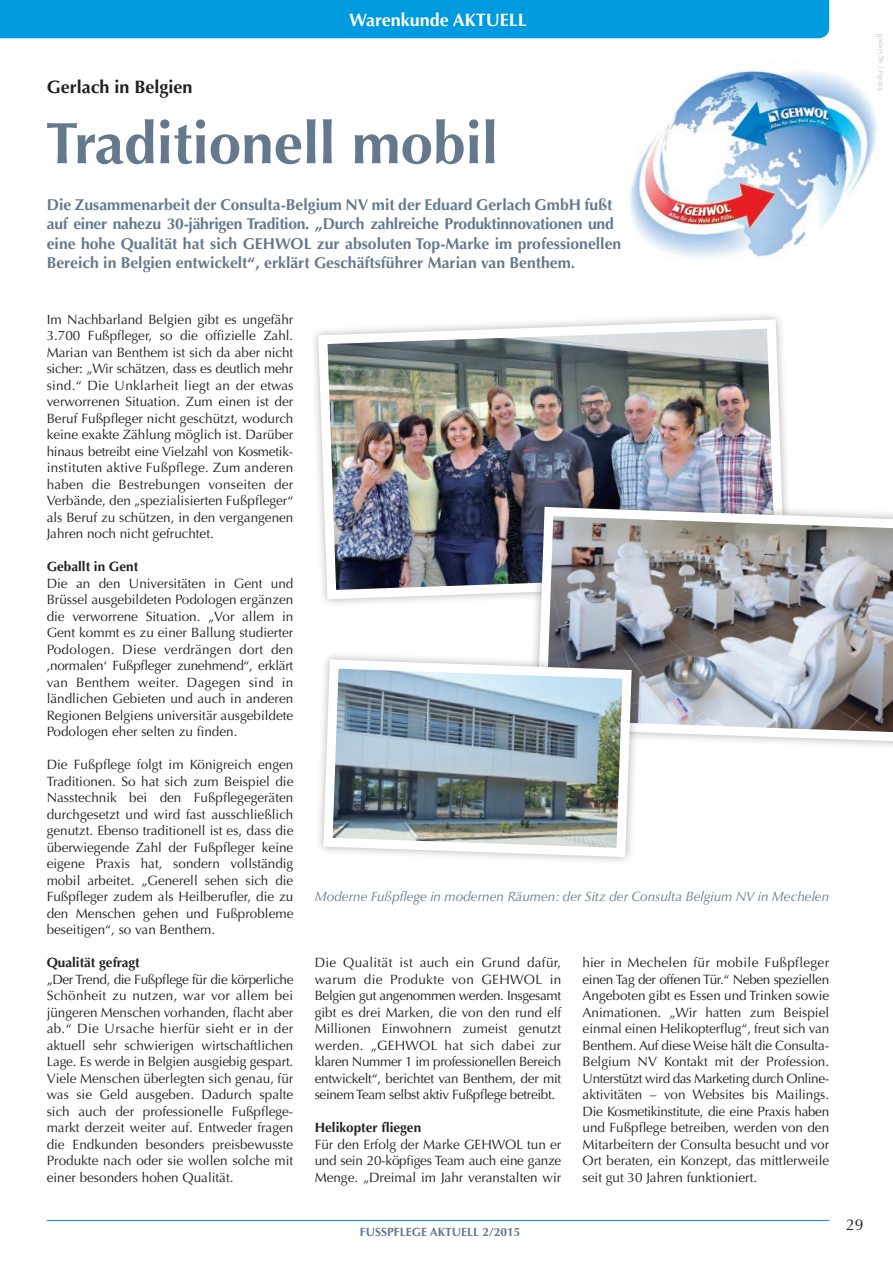
<style>
.page{position:relative;width:893px;height:1263px;background:#fff}
.page>*{position:absolute;margin:0;border:0;box-sizing:border-box;transform-origin:0 0}
.t1{font:700 58.5px "Optima LT Std";color:#64798d}
.t2{font:700 18px "Optima LT Std";color:#fff}
.t3{font:700 18px "Optima LT Std";color:#231f20}
.t4{font:700 15.75px/19.5px "Optima LT Std";color:#64798d}
.t5{font:15.75px "Optima LT Std";color:#231f20}
.t6{font:13.5px/16.5px "Optima LT Std";color:#231f20;text-align:justify}
.t7{font:italic 13.5px "Optima LT Std";color:#64798d}
.t8{font:700 13.5px "Optima LT Std";color:#231f20}
.t9{font:700 12px "Optima LT Std";color:#64798d}
</style>
<div class="page">
<img style="left:615px;top:28px;width:270px;height:230px">
<hr style="left:47px;top:1220px;width:782px;height:1px;background:#009bde">
<div style="left:0;top:0;width:829px;height:38px;background:#009bde"></div>
<img style="left:314px;top:315px;width:473px;height:289px">
<div style="left:528px;top:498px;width:365px;height:253px;background:#231f20;opacity:.35"></div>
<img style="left:532px;top:502px;width:361px;height:244px">
<div style="left:314px;top:650px;width:326px;height:216px;background:#231f20;opacity:.35"></div>
<img style="left:319px;top:655px;width:317px;height:207px">
<svg style="left:877px;top:34px;width:7px;height:57px"></svg>
<h2 class="t2" style="left:349px;top:9px;width:127px">Warenkunde AKTUELL</h2>
<h2 class="t3" style="left:47px;top:76px;width:147px">Gerlach in Belgien</h2>
<h1 class="t1" style="left:46px;top:109px;width:454px">Traditionell mobil</h1>
<p class="t4" style="left:47px;top:195px;width:576px">Die Zusammenarbeit der Consulta-Belgium NV mit der Eduard Gerlach GmbH fußt auf einer nahezu 30-jährigen Tradition. „Durch zahlreiche Produktinnovationen und eine hohe Qualität hat sich GE HWOL zur absoluten Top-Marke im professionellen Bereich in Belgien entwickelt“, erklärt Geschäftsführer Marian van Benthem.</p>
<p class="t6" style="left:47px;top:311px;width:248px">Im Nachbarland Belgien gibt es ungefähr 3.700 Fußpfleger, so die offizielle Zahl.<br>Marian van Benthem ist sich da aber nicht sicher: „Wir schätzen, dass es deutlich mehr sind.“ Die Unklarheit liegt an der etwas verworrenen Situation. Zum einen ist der Beruf Fußpfleger nicht geschützt, wodurch keine exakte Zählung möglich ist. Darüber hinaus betreibt eine Vielzahl von Kosmetik&shy;instituten aktive Fußpflege. Zum anderen haben die Bestrebungen vonseiten der Verbände, den „spezialisierten Fußpfleger“ als Beruf zu schützen, in den vergangenen Jahren noch nicht gefruchtet.</p>
<p class="t8" style="left:47px;top:559px;width:93px">Geballt in Gent</p>
<p class="t6" style="left:47px;top:575px;width:248px">Die an den Universitäten in Gent und Brüssel ausgebildeten Podologen ergänzen die verworrene Situation. „Vor allem in Gent kommt es zu einer Ballung studierter Podologen. Diese verdrängen dort den ‚normalen‘ Fußpfleger zunehmend“, erklärt van Benthem weiter. Dagegen sind in ländlichen Gebieten und auch in anderen Regionen Belgiens universitär ausgebildete Podologen eher selten zu finden.</p>
<p class="t6" style="left:47px;top:756px;width:248px">Die Fußpflege folgt im Königreich engen Traditionen. So hat sich zum Beispiel die Nasstechnik bei den Fußpflegegeräten durchgesetzt und wird fast ausschließlich genutzt. Ebenso traditionell ist es, dass die überwiegende Zahl der Fußpfleger keine eigene Praxis hat, sondern vollständig mobil arbeitet. „Generell sehen sich die Fußpfleger zudem als Heilberufler, die zu den Menschen gehen und Fußprobleme beseitigen“, so van Benthem.</p>
<p class="t8" style="left:47px;top:955px;width:95px">Qualität gefragt</p>
<p class="t6" style="left:47px;top:971px;width:248px">„Der Trend, die Fußpflege für die körperliche Schönheit zu nutzen, war vor allem bei jüngeren Menschen vorhanden, flacht aber ab.“ Die Ursache hierfür sieht er in der aktuell sehr schwierigen wirtschaftlichen Lage. Es werde in Belgien ausgiebig gespart.<br>Viele Menschen überlegten sich genau, für was sie Geld ausgeben. Dadurch spalte sich auch der professionelle Fußpflege&shy;markt derzeit weiter auf. Entweder fragen die Endkunden besonders preisbewusste Produkte nach oder sie wollen solche mit einer besonders hohen Qualität.</p>
<p class="t7" style="left:315px;top:889px;width:516px">Moderne Fußpflege in modernen Räumen: der Sitz der Consulta Belgium NV in Mechelen</p>
<p class="t6" style="left:315px;top:954px;width:248px">Die Qualität ist auch ein Grund dafür, warum die Produkte von GEHWOL in Belgien gut angenommen werden. Insgesamt gibt es drei Marken, die von den rund elf Millionen Einwohnern zumeist genutzt werden. „GEHWOL hat sich dabei zur klaren Nummer 1 im professionellen Bereich entwickelt“, berichtet van Benthem, der mit seinem Team selbst aktiv Fußpflege betreibt.</p>
<p class="t8" style="left:315px;top:1120px;width:108px">Helikopter fliegen</p>
<p class="t6" style="left:315px;top:1136px;width:248px">Für den Erfolg der Marke GEHWOL tun er und sein 20-köpfiges Team auch eine ganze Menge. „Dreimal im Jahr veranstalten wir</p>
<p class="t9" style="left:360px;top:1224px;width:14px">FUSSP</p>
<p class="t9" style="left:394px;top:1224px;width:14px">FLEGE</p>
<p class="t9" style="left:430px;top:1224px;width:16px">AKTUELL</p>
<p class="t9" style="left:482px;top:1224px;width:40px">2/2015</p>
<p class="t6" style="left:583px;top:954px;width:248px">hier in Mechelen für mobile Fußpfleger einen Tag der offenen Tür.“ Neben speziellen Angeboten gibt es Essen und Trinken sowie Animationen. „Wir hatten zum Beispiel einmal einen Helikopterflug“, freut sich van Benthem. Auf diese Weise hält die Consulta-Belgium NV Kontakt mit der Profession.<br>Unterstützt wird das Marketing durch Online&shy;aktivitäten – von Websites bis Mailings.<br>Die Kosmetikinstitute, die eine Praxis haben und Fußpflege betreiben, werden von den Mitarbeitern der Consulta besucht und vor Ort beraten, ein Konzept, das mittlerweile seit gut 30 Jahren funktioniert.</p>
<p class="t5" style="left:846px;top:1215px;width:19px">29</p>
</div>
